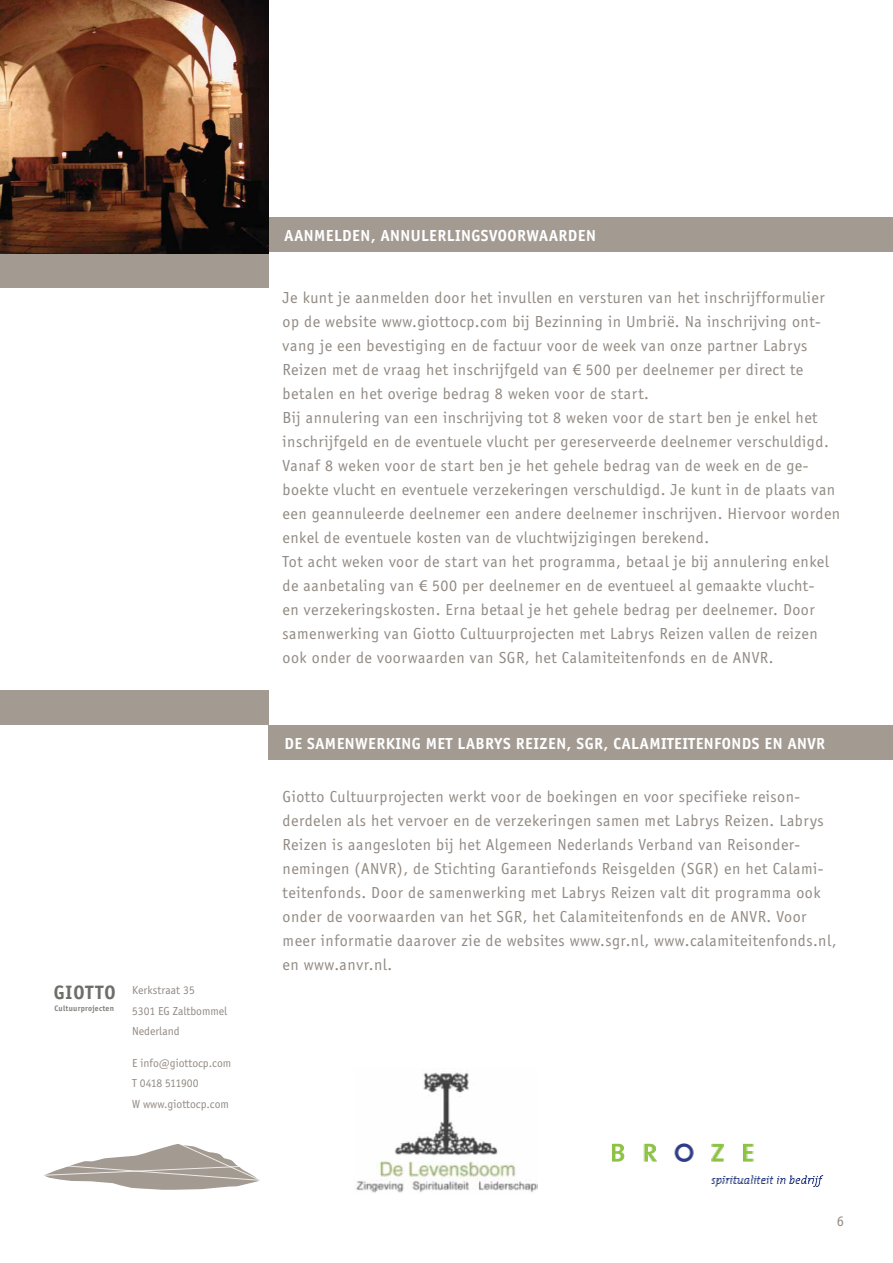
<style>
.page{position:relative;width:893px;height:1263px;background:#fff}
.page>*{position:absolute;margin:0;border:0;box-sizing:border-box;transform-origin:0 0}
.t1{font:700 19.95px "Officina Sans EF";letter-spacing:.05em;color:#6d6e67}
.t2{font:16.5px/24px "Officina Sans EF";letter-spacing:.03em;color:#928a83}
.t3{font:700 16.5px "Officina Sans EF";letter-spacing:.03em;color:#fff}
.t4{font:15px "Officina Sans EF";color:#928a83}
.t5{font:12px/20.4px "Officina Sans EF";color:#928a83}
.t6{font:700 8.1px "Officina Sans EF";letter-spacing:.03em;color:#81827c}
.s1{font-family:"Myriad Pro"}
</style>
<div class="page">
<div style="left:268px;top:725px;width:625px;height:34px;background:#a39a92"></div>
<div style="left:0;top:691px;width:268px;height:34px;background:#a39a92"></div>
<div style="left:268px;top:218px;width:625px;height:34px;background:#a39a92"></div>
<div style="left:0;top:251px;width:268px;height:36px;background:#a39a92"></div>
<svg style="left:44px;top:1144px;width:216px;height:46px"></svg>
<img style="left:612px;top:1143px;width:212px;height:44px">
<img style="left:0;top:0;width:269px;height:253px">
<img style="left:356px;top:1072px;width:182px;height:121px">
<p class="t1" style="left:54px;top:980px;width:63px">GIOTTO</p>
<p class="t6" style="left:55px;top:1004px;width:61px">Cultuurprojecten</p>
<p class="t5" style="left:132px;top:980px;width:97px">Kerkstraat 35<br>5301 EG Zaltbommel<br>Nederland</p>
<p class="t5" style="left:132px;top:1053px;width:101px">E info@giottocp.com<br>T 0418 511900<br>W www.giottocp.com</p>
<p class="t3" style="left:284px;top:226px;width:313px">AANMELDEN, ANNULERLINGSVOORWAARDEN</p>
<p class="t2" style="left:283px;top:286px;width:559px">Je kunt je aanmelden door het invullen en versturen van het inschrijfformulier op de website www.giottocp.com bij Bezinning in Umbrië. Na inschrijving ont&shy;vang je een bevestiging en de factuur voor de week van onze partner Labrys Reizen met de vraag het inschrijfgeld van <span class="s1">€</span> 500 per deelnemer per direct te betalen en het overige bedrag 8 weken voor de start.<br>Bij annulering van een inschrijving tot 8 weken voor de start ben je enkel het inschrijfgeld en de eventuele vlucht per gereserveerde deelnemer verschuldigd.<br>Vanaf 8 weken voor de start ben je het gehele bedrag van de week en de ge&shy;boekte vlucht en eventuele verzekeringen verschuldigd. Je kunt in de plaats van een geannuleerde deelnemer een andere deelnemer inschrijven. Hiervoor worden enkel de eventuele kosten van de vluchtwijzigingen berekend.<br>Tot acht weken voor de start van het programma, betaal je bij annulering enkel de aanbetaling van <span class="s1">€</span> 500 per deelnemer en de eventueel al gemaakte vlucht-<br>en verzekeringskosten. Erna betaal je het gehele bedrag per deelnemer. Door samenwerking van Giotto Cultuurprojecten met Labrys Reizen vallen de reizen ook onder de voorwaarden van SGR, het Calamiteitenfonds en de ANVR.</p>
<p class="t3" style="left:284px;top:733px;width:542px">DE SAMENWERKING MET LABRYS REIZEN, SGR, CALAMITEITENFONDS EN ANVR</p>
<p class="t2" style="left:283px;top:784px;width:555px">Giotto Cultuurprojecten werkt voor de boekingen en voor specifieke reison&shy;derdelen als het vervoer en de verzekeringen samen met Labrys Reizen. Labrys Reizen is aangesloten bij het Algemeen Nederlands Verband van Reisonder&shy;nemingen (ANVR), de Stichting Garantiefonds Reisgelden (SGR) en het Calami&shy;teitenfonds. Door de samenwerking met Labrys Reizen valt dit programma ook onder de voorwaarden van het SGR, het Calamiteitenfonds en de ANVR. Voor meer informatie daarover zie de websites www.sgr.nl, www.calamiteitenfonds.nl, en www.anvr.nl.</p>
<p class="t4" style="left:837px;top:1212px;width:9px">6</p>
</div>
